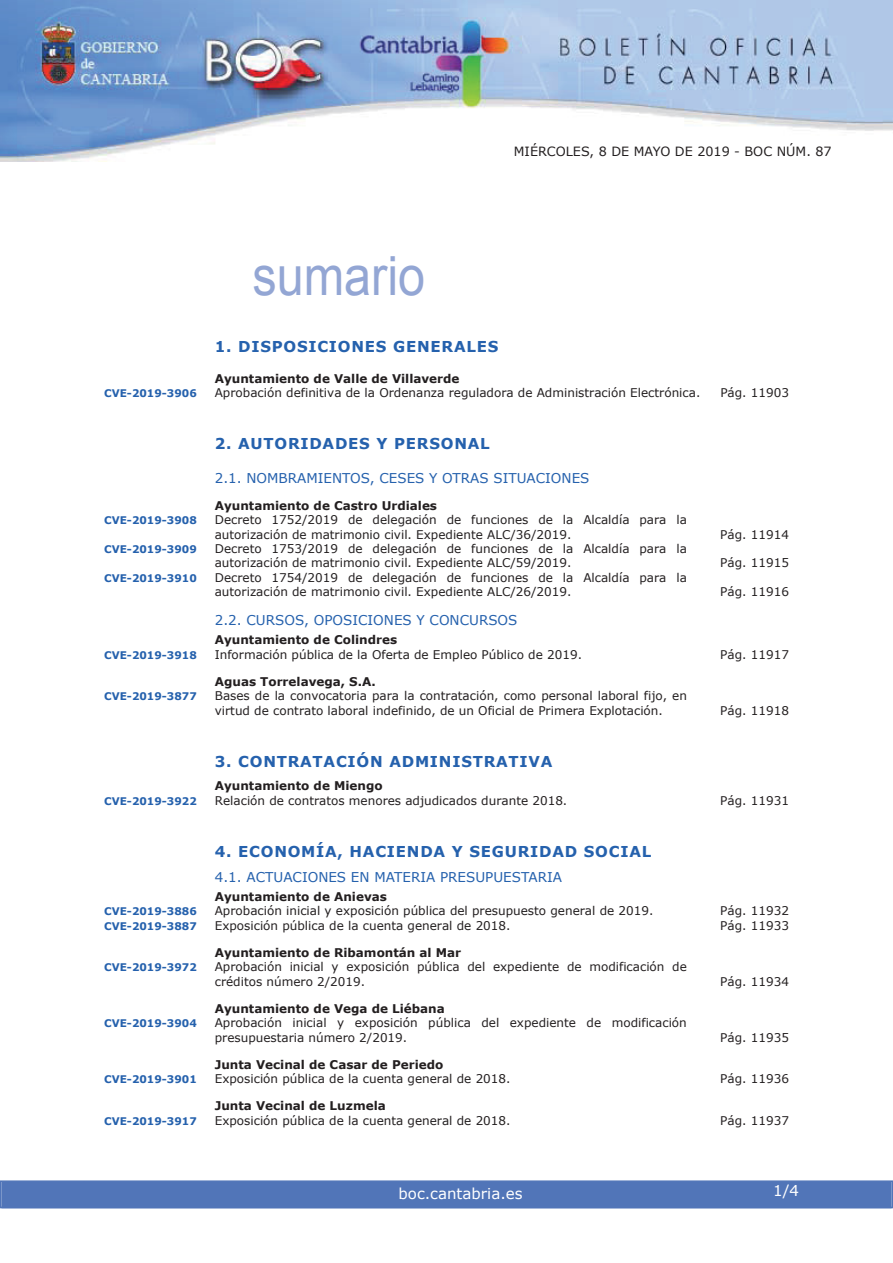
<style>
.page{position:relative;width:893px;height:1263px;background:#fff}
.page>*{position:absolute;margin:0;border:0;box-sizing:border-box;transform-origin:0 0}
.t1{font:54px "Arial";color:#93a6d4;scale:.9 1}
.t2{font:700 15px "Verdana";letter-spacing:.05em;color:#2561ad}
.t3{font:15px "Verdana";color:#fff}
.t4{font:13.5px "Verdana";color:#2561ad}
.t5{font:12.75px "Verdana";color:#231f20}
.t6{font:12px/14.4px "Verdana";color:#231f20}
.t7{font:700 12px "Verdana";color:#231f20}
.t8{font:700 10.5px "Verdana";color:#2561ad}
</style>
<div class="page">
<img style="left:0;top:0;width:893px;height:161px">
<div style="left:2px;top:1181px;width:889px;height:27px;background:#5175b8"></div>
<div style="left:0;top:1180px;width:893px;height:28px;border:2px solid #5175b8"></div>
<p class="t5" style="left:514px;top:143px;width:319px">MIÉRCOLES, 8 DE MAYO DE 2019 - BOC NÚM. 87</p>
<h1 class="t1" style="left:252px;top:246px;width:194px">sumario</h1>
<p class="t2" style="left:215px;top:337px;width:285px">1. DISPOSICIONES GENERALES</p>
<p class="t7" style="left:215px;top:371px;width:246px">Ayuntamiento de Valle de Villaverde</p>
<p class="t8" style="left:104px;top:387px;width:94px">CVE-2019-3906</p>
<p class="t6" style="left:215px;top:385px;width:487px">Aprobación definitiva de la Ordenanza reguladora de Administración Electrónica.</p>
<p class="t6" style="left:720px;top:385px;width:70px">Pág. 11903</p>
<p class="t2" style="left:215px;top:434px;width:276px">2. AUTORIDADES Y PERSONAL</p>
<p class="t4" style="left:215px;top:469px;width:376px">2.1. NOMBRAMIENTOS, CESES Y OTRAS SITUACIONES</p>
<p class="t7" style="left:215px;top:498px;width:224px">Ayuntamiento de Castro Urdiales</p>
<p class="t8" style="left:104px;top:514px;width:94px">CVE-2019-3908</p>
<p class="t6" style="left:215px;top:512px;width:474px">Decreto 1752/2019 de delegación de funciones de la Alcaldía para la autorización de matrimonio civil. Expediente ALC/36/2019.</p>
<p class="t6" style="left:720px;top:527px;width:70px">Pág. 11914</p>
<p class="t8" style="left:104px;top:542px;width:94px">CVE-2019-3909</p>
<p class="t6" style="left:215px;top:541px;width:474px">Decreto 1753/2019 de delegación de funciones de la Alcaldía para la autorización de matrimonio civil. Expediente ALC/59/2019.</p>
<p class="t8" style="left:104px;top:571px;width:94px">CVE-2019-3910</p>
<p class="t6" style="left:215px;top:570px;width:474px">Decreto 1754/2019 de delegación de funciones de la Alcaldía para la autorización de matrimonio civil. Expediente ALC/26/2019.</p>
<p class="t4" style="left:215px;top:612px;width:304px">2.2. CURSOS, OPOSICIONES Y CONCURSOS</p>
<p class="t7" style="left:215px;top:632px;width:184px">Ayuntamiento de Colindres</p>
<p class="t6" style="left:720px;top:555px;width:70px">Pág. 11915</p>
<p class="t6" style="left:720px;top:584px;width:70px">Pág. 11916</p>
<p class="t8" style="left:104px;top:648px;width:94px">CVE-2019-3918</p>
<p class="t6" style="left:215px;top:647px;width:369px">Información pública de la Oferta de Empleo Público de 2019.</p>
<p class="t6" style="left:720px;top:647px;width:70px">Pág. 11917</p>
<p class="t7" style="left:215px;top:674px;width:163px">Aguas Torrelavega, S.A.</p>
<p class="t8" style="left:104px;top:690px;width:94px">CVE-2019-3877</p>
<p class="t6" style="left:215px;top:688px;width:474px">Bases de la convocatoria para la contratación, como personal laboral fijo, en virtud de contrato laboral indefinido, de un Oficial de Primera Explotación.</p>
<p class="t6" style="left:720px;top:703px;width:70px">Pág. 11918</p>
<p class="t2" style="left:215px;top:752px;width:339px">3. CONTRATACIÓN ADMINISTRATIVA</p>
<p class="t7" style="left:215px;top:778px;width:169px">Ayuntamiento de Miengo</p>
<p class="t8" style="left:104px;top:794px;width:94px">CVE-2019-3922</p>
<p class="t6" style="left:215px;top:793px;width:354px">Relación de contratos menores adjudicados durante 2018.</p>
<p class="t6" style="left:720px;top:793px;width:70px">Pág. 11931</p>
<p class="t2" style="left:215px;top:842px;width:438px">4. ECONOMÍA, HACIENDA Y SEGURIDAD SOCIAL</p>
<p class="t4" style="left:215px;top:868px;width:349px">4.1. ACTUACIONES EN MATERIA PRESUPUESTARIA</p>
<p class="t7" style="left:215px;top:889px;width:174px">Ayuntamiento de Anievas</p>
<p class="t8" style="left:104px;top:905px;width:94px">CVE-2019-3886</p>
<p class="t6" style="left:215px;top:903px;width:440px">Aprobación inicial y exposición pública del presupuesto general de 2019.</p>
<p class="t6" style="left:720px;top:903px;width:70px">Pág. 11932</p>
<p class="t8" style="left:104px;top:919px;width:94px">CVE-2019-3887</p>
<p class="t6" style="left:215px;top:918px;width:297px">Exposición pública de la cuenta general de 2018.</p>
<p class="t6" style="left:720px;top:918px;width:70px">Pág. 11933</p>
<p class="t7" style="left:215px;top:945px;width:248px">Ayuntamiento de Ribamontán al Mar</p>
<p class="t8" style="left:104px;top:961px;width:94px">CVE-2019-3972</p>
<p class="t6" style="left:215px;top:959px;width:474px">Aprobación inicial y exposición pública del expediente de modificación de créditos número 2/2019.</p>
<p class="t6" style="left:720px;top:974px;width:70px">Pág. 11934</p>
<p class="t7" style="left:215px;top:1001px;width:232px">Ayuntamiento de Vega de Liébana</p>
<p class="t8" style="left:104px;top:1017px;width:94px">CVE-2019-3904</p>
<p class="t6" style="left:215px;top:1015px;width:474px">Aprobación inicial y exposición pública del expediente de modificación presupuestaria número 2/2019.</p>
<p class="t7" style="left:215px;top:1057px;width:230px">Junta Vecinal de Casar de Periedo</p>
<p class="t6" style="left:720px;top:1030px;width:70px">Pág. 11935</p>
<p class="t8" style="left:104px;top:1073px;width:94px">CVE-2019-3901</p>
<p class="t6" style="left:215px;top:1071px;width:297px">Exposición pública de la cuenta general de 2018.</p>
<p class="t6" style="left:720px;top:1071px;width:70px">Pág. 11936</p>
<p class="t7" style="left:215px;top:1098px;width:172px">Junta Vecinal de Luzmela</p>
<p class="t8" style="left:104px;top:1114px;width:94px">CVE-2019-3917</p>
<p class="t6" style="left:215px;top:1113px;width:297px">Exposición pública de la cuenta general de 2018.</p>
<p class="t6" style="left:720px;top:1113px;width:70px">Pág. 11937</p>
<p class="t3" style="left:398px;top:1184px;width:126px">boc.cantabria.es</p>
<p class="t3" style="left:773px;top:1181px;width:27px">1/4</p>
</div>
